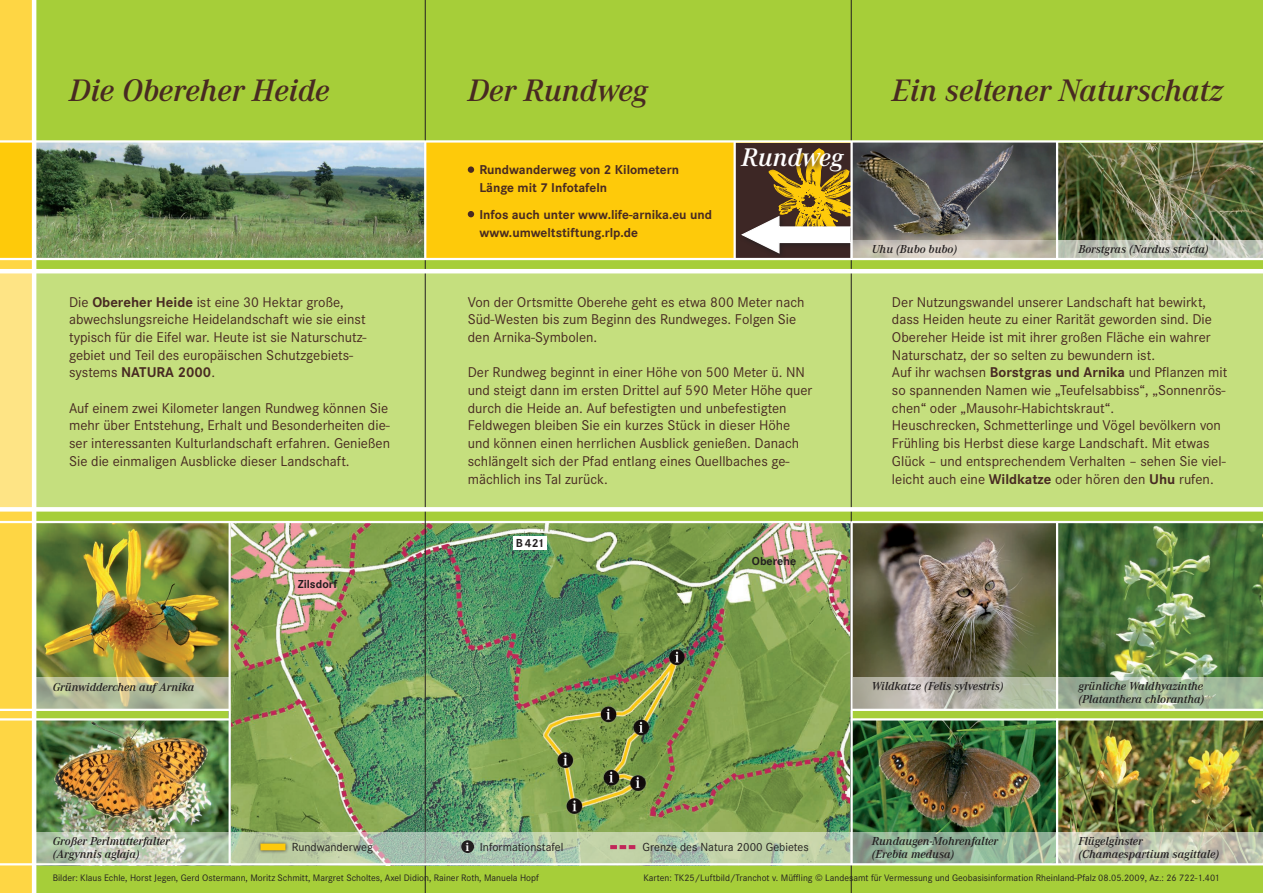
<style>
.page{position:relative;width:1263px;height:893px;background:#a6ce39}
.page>*{position:absolute;margin:0;border:0;box-sizing:border-box;transform-origin:0 0}
.t1{font:italic 600 32.25px "Corporate A";color:#482a22}
.t2{font:italic 600 26.4px "Corporate A";color:#fff}
.t3{font:14.7px/17.7px "Corporate S";color:#482a22}
.t4{font:700 13.35px/17.7px "Corporate S";color:#482a22}
.t5{font:12.15px "Corporate S";color:#231f20}
.t6{font:700 12.15px "Corporate S";color:#231f20}
.t7{font:italic 600 12px/12.8px "Corporate A";color:#231f20}
.t8{font:700 12px "Corporate S";color:#231f20}
.t9{font:9.75px "Corporate S";color:#231f20}
.s1{font-weight:700}
.s2{font-family:"Minion Pro";font-weight:700;font-size:12.9px;color:#fff}
</style>
<div class="page">
<img style="left:231px;top:523px;width:619px;height:309px">
<div style="left:0;top:272px;width:1263px;height:236px;background:#c5df7e"></div>
<img style="left:1058px;top:144px;width:205px;height:96px">
<img style="left:36px;top:523px;width:193px;height:154px">
<img style="left:853px;top:720px;width:410px;height:112px">
<img style="left:853px;top:523px;width:410px;height:154px">
<svg style="left:0;top:0;width:32px;height:893px;background:#feda58"></svg>
<img style="left:36px;top:721px;width:193px;height:111px">
<hr style="left:0;top:521px;width:1263px;height:2px;background:#fff">
<hr style="left:851px;top:718px;width:412px;height:2px;background:#fff">
<hr style="left:0;top:718px;width:230px;height:2px;background:#fff">
<hr style="left:425px;top:0;width:1px;height:893px;background:#231f20">
<hr style="left:851px;top:0;width:1px;height:893px;background:#231f20">
<hr style="left:1056px;top:719px;width:2px;height:146px;background:#fff">
<hr style="left:1056px;top:522px;width:2px;height:188px;background:#fff">
<img style="left:853px;top:143px;width:203px;height:97px">
<div style="left:0;top:141px;width:850px;height:119px;background:#feca0a"></div>
<svg style="left:468px;top:211px;width:6px;height:6px"></svg>
<div style="left:468px;top:166px;width:6px;height:7px;background:#482a22;border-radius:50%"></div>
<img style="left:36px;top:143px;width:388px;height:115px">
<hr style="left:1056px;top:142px;width:2px;height:117px;background:#fff">
<hr style="left:424px;top:142px;width:2px;height:117px;background:#fff">
<div style="left:735px;top:143px;width:115px;height:115px;background:#3d2725"></div>
<svg style="left:741px;top:149px;width:109px;height:105px"></svg>
<hr style="left:0;top:140px;width:1263px;height:3px;background:#fff">
<hr style="left:850px;top:142px;width:3px;height:117px;background:#fff">
<hr style="left:0;top:258px;width:1263px;height:2px;background:#fff">
<hr style="left:0;top:269px;width:1263px;height:4px;background:#fff">
<div style="left:0;top:507px;width:1263px;height:5px;background:#fff"></div>
<hr style="left:733px;top:142px;width:3px;height:117px;background:#fff">
<hr style="left:32px;top:0;width:4px;height:893px;background:#fff">
<hr style="left:229px;top:523px;width:2px;height:341px;background:#fff">
<svg style="left:853px;top:677px;width:410px;height:32px;background:#adb8a4"></svg>
<svg style="left:36px;top:677px;width:193px;height:32px;background:#b6bd9b"></svg>
<svg style="left:850px;top:240px;width:206px;height:18px;background:#ccc6ba"></svg>
<svg style="left:1058px;top:240px;width:205px;height:18px;background:#c2c7bb"></svg>
<svg style="left:853px;top:832px;width:203px;height:31px;background:#93b197"></svg>
<svg style="left:1058px;top:832px;width:205px;height:31px;background:#c0c3b1"></svg>
<svg style="left:36px;top:832px;width:814px;height:31px;background:#b8caad"></svg>
<svg style="left:610px;top:845px;width:25px;height:4px"></svg>
<div style="left:461px;top:840px;width:13px;height:13px;background:#231f20;border-radius:50%"></div>
<div style="left:257px;top:840px;width:32px;height:14px;background:#231f20;opacity:.75"></div>
<div style="left:260px;top:844px;width:25px;height:6px;background:#feca0a"></div>
<hr style="left:851px;top:709px;width:412px;height:2px;background:#fff">
<hr style="left:0;top:709px;width:230px;height:2px;background:#fff">
<hr style="left:0;top:863px;width:1263px;height:2px;background:#fff">
<hr style="left:850px;top:521px;width:3px;height:343px;background:#fff">
<div style="left:513px;top:536px;width:34px;height:14px;background:#fff"></div>
<h1 class="t1" style="left:69px;top:72px;width:262px">Die Obereher Heide</h1>
<h1 class="t1" style="left:468px;top:72px;width:181px">Der Rundweg</h1>
<h1 class="t1" style="left:892px;top:72px;width:332px">Ein seltener Naturschatz</h1>
<p class="t3" style="left:69px;top:293px;width:299px">Die <span class="s1">Obereher Heide</span> ist eine 30 Hektar große, abwechslungsreiche Heidelandschaft wie sie einst typisch für die Eifel war. Heute ist sie Naturschutz&shy;gebiet und Teil des europäischen Schutzgebiets&shy;systems <span class="s1">NATURA 2000</span>.</p>
<p class="t3" style="left:69px;top:399px;width:322px">Auf einem zwei Kilometer langen Rundweg können Sie mehr über Entstehung, Erhalt und Besonderheiten die&shy;ser interessanten Kulturlandschaft erfahren. Genießen Sie die einmaligen Ausblicke dieser Landschaft.</p>
<p class="t8" style="left:298px;top:577px;width:41px">Zilsdorf</p>
<p class="t4" style="left:479px;top:161px;width:201px">Rundwanderweg von 2 Kilometern<br>Länge mit 7 Infotafeln</p>
<p class="t4" style="left:479px;top:206px;width:234px">Infos auch unter www.life-arnika.eu und www.umweltstiftung.rlp.de</p>
<h2 class="t2" style="left:741px;top:142px;width:103px">Rundweg</h2>
<p class="t3" style="left:468px;top:293px;width:338px">Von der Ortsmitte Oberehe geht es etwa 800 Meter nach<br>Süd-Westen bis zum Beginn des Rundweges. Folgen Sie den Arnika-Symbolen.</p>
<p class="t3" style="left:468px;top:364px;width:346px">Der Rundweg beginnt in einer Höhe von 500 Meter ü. NN und steigt dann im ersten Drittel auf 590 Meter Höhe quer durch die Heide an. Auf befestigten und unbefestigten Feldwegen bleiben Sie ein kurzes Stück in dieser Höhe und können einen herrlichen Ausblick genießen. Danach schlängelt sich der Pfad entlang eines Quellbaches ge&shy;mächlich ins Tal zurück.</p>
<p class="t6" style="left:516px;top:536px;width:30px">B 421</p>
<p class="t8" style="left:752px;top:554px;width:46px">Oberehe</p>
<p class="t7" style="left:872px;top:242px;width:87px">Uhu (Bubo bubo)</p>
<p class="t7" style="left:1078px;top:242px;width:132px">Borstgras (Nardus stricta)</p>
<p class="t3" style="left:892px;top:293px;width:337px">Der Nutzungswandel unserer Landschaft hat bewirkt, dass Heiden heute zu einer Rarität geworden sind. Die Obereher Heide ist mit ihrer großen Fläche ein wahrer Naturschatz, der so selten zu bewundern ist.<br>Auf ihr wachsen <span class="s1">Borstgras und Arnika</span> und Pflanzen mit so spannenden Namen wie „Teufelsabbiss“, „Sonnenrös&shy;chen“ oder „Mausohr-Habichtskraut“.<br>Heuschrecken, Schmetterlinge und Vögel bevölkern von Frühling bis Herbst diese karge Landschaft. Mit etwas Glück – und entsprechendem Verhalten – sehen Sie viel&shy;leicht auch eine <span class="s1">Wildkatze</span> oder hören den <span class="s1">Uhu</span> rufen.</p>
<p class="t7" style="left:53px;top:681px;width:143px">Grünwidderchen auf Arnika</p>
<p class="t7" style="left:1078px;top:680px;width:128px">grünliche Waldhyazinthe (Platanthera chlorantha)</p>
<p class="t7" style="left:872px;top:680px;width:134px">Wildkatze (Felis sylvestris)</p>
<p class="t7" style="left:53px;top:835px;width:119px">Großer Perlmutterfalter (Argynnis aglaja)</p>
<p class="t5" style="left:292px;top:840px;width:83px">Rundwanderweg</p>
<p class="t5" style="left:466px;top:840px;width:99px"><span class="s2">i</span> Informationstafel</p>
<p class="t5" style="left:643px;top:840px;width:168px">Grenze des Natura 2000 Gebietes</p>
<p class="t7" style="left:872px;top:835px;width:128px">Rundaugen-Mohrenfalter (Erebia medusa)</p>
<p class="t7" style="left:1078px;top:835px;width:143px">Flügelginster (Chamaespartium sagittale)</p>
<p class="t9" style="left:53px;top:872px;width:488px">Bilder: Klaus Echle, Horst Jegen, Gerd Ostermann, Moritz Schmitt, Margret Scholtes, Axel Didion, Rainer Roth, Manuela Hopf</p>
<p class="t9" style="left:643px;top:872px;width:578px">Karten: TK25/Luftbild/Tranchot v. Müffling © Landesamt für Vermessung und Geobasisinformation Rheinland-Pfalz 08.05.2009, Az.: 26 722-1.401</p>
</div>
